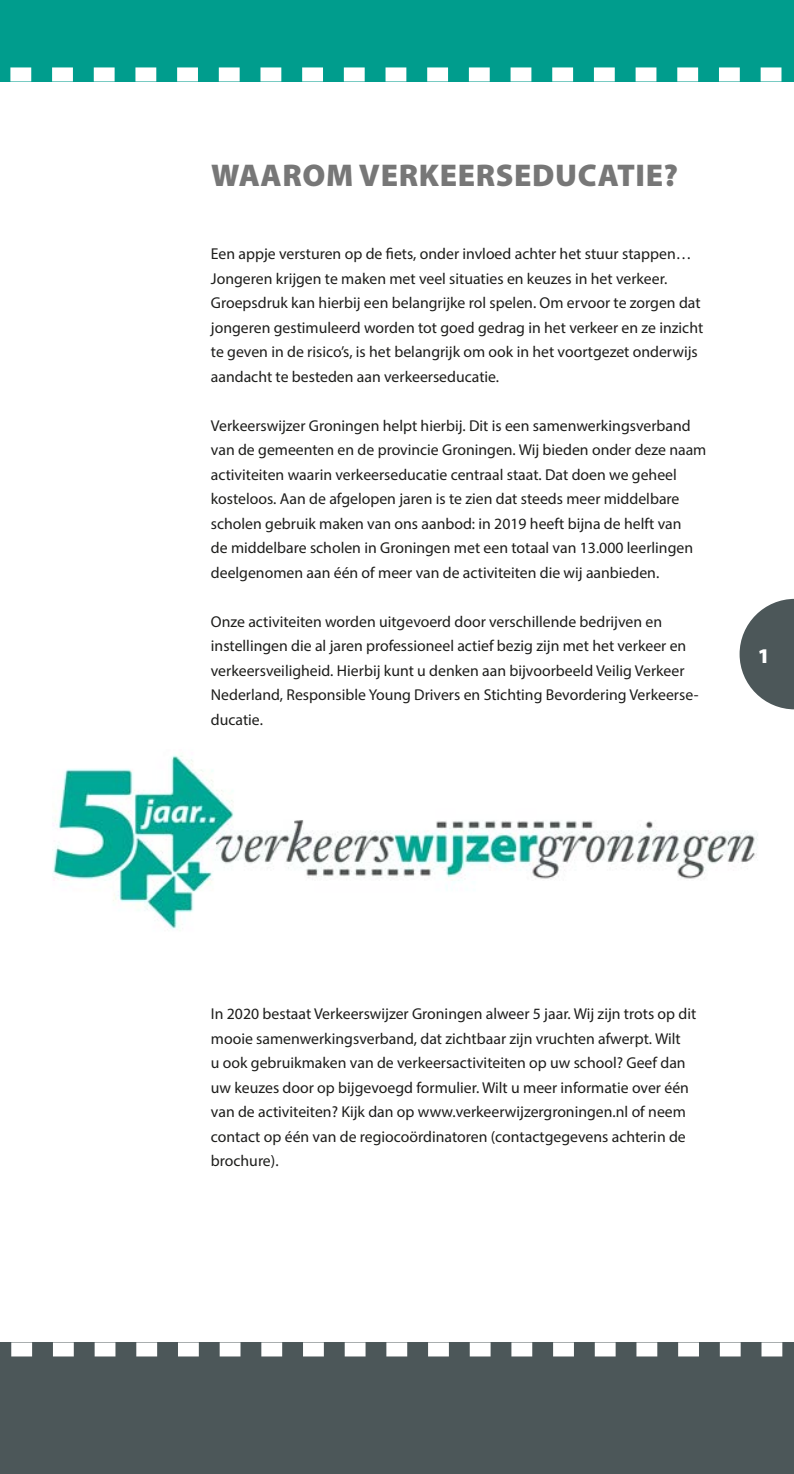
<style>
.page{position:relative;width:794px;height:1474px;background:#fff}
.page>*{position:absolute;margin:0;border:0;box-sizing:border-box;transform-origin:0 0}
.t1{font:900 31.5px "Myriad Pro";letter-spacing:.02em;color:#777}
.t2{font:900 21px "Myriad Pro";color:#fff}
.t3{font:15.75px/24.5px "Myriad Pro";color:#1d1d1b}
</style>
<div class="page">
<svg style="left:0;top:0;width:794px;height:82px;background:#15a596"></svg>
<div style="left:0;top:1342px;width:794px;height:131px;background:#4c5759"></div>
<svg style="left:739px;top:599px;width:55px;height:110px"></svg>
<img style="left:52px;top:755px;width:706px;height:175px">
<h1 class="t1" style="left:211px;top:154px;width:468px">WAAROM VERKEERSEDUCATIE?</h1>
<p class="t3" style="left:211px;top:241px;width:494px">Een appje versturen op de fiets, onder invloed achter het stuur stappen… Jongeren krijgen te maken met veel situaties en keuzes in het verkeer.<br>Groepsdruk kan hierbij een belangrijke rol spelen. Om ervoor te zorgen dat jongeren gestimuleerd worden tot goed gedrag in het verkeer en ze inzicht te geven in de risico’s, is het belangrijk om ook in het voortgezet onderwijs aandacht te besteden aan verkeerseducatie.</p>
<p class="t3" style="left:211px;top:413px;width:497px">Verkeerswijzer Groningen helpt hierbij. Dit is een samenwerkingsverband van de gemeenten en de provincie Groningen. Wij bieden onder deze naam activiteiten waarin verkeerseducatie centraal staat. Dat doen we geheel kosteloos. Aan de afgelopen jaren is te zien dat steeds meer middelbare scholen gebruik maken van ons aanbod: in 2019 heeft bijna de helft van<br>de middelbare scholen in Groningen met een totaal van 13.000 leerlingen deelgenomen aan één of meer van de activiteiten die wij aanbieden.</p>
<p class="t3" style="left:211px;top:609px;width:489px">Onze activiteiten worden uitgevoerd door verschillende bedrijven en instellingen die al jaren professioneel actief bezig zijn met het verkeer en verkeersveiligheid. Hierbij kunt u denken aan bijvoorbeeld Veilig Verkeer Nederland, Responsible Young Drivers en Stichting Bevordering Verkeerse&shy;ducatie.</p>
<h2 class="t2" style="left:758px;top:641px;width:14px">1</h2>
<p class="t3" style="left:211px;top:1001px;width:487px">In 2020 bestaat Verkeerswijzer Groningen alweer 5 jaar. Wij zijn trots op dit mooie samenwerkingsverband, dat zichtbaar zijn vruchten afwerpt. Wilt<br>u ook gebruikmaken van de verkeersactiviteiten op uw school? Geef dan uw keuzes door op bijgevoegd formulier. Wilt u meer informatie over één van de activiteiten? Kijk dan op www.verkeerwijzergroningen.nl of neem contact op één van de regiocoördinatoren (contactgegevens achterin de brochure).</p>
</div>
